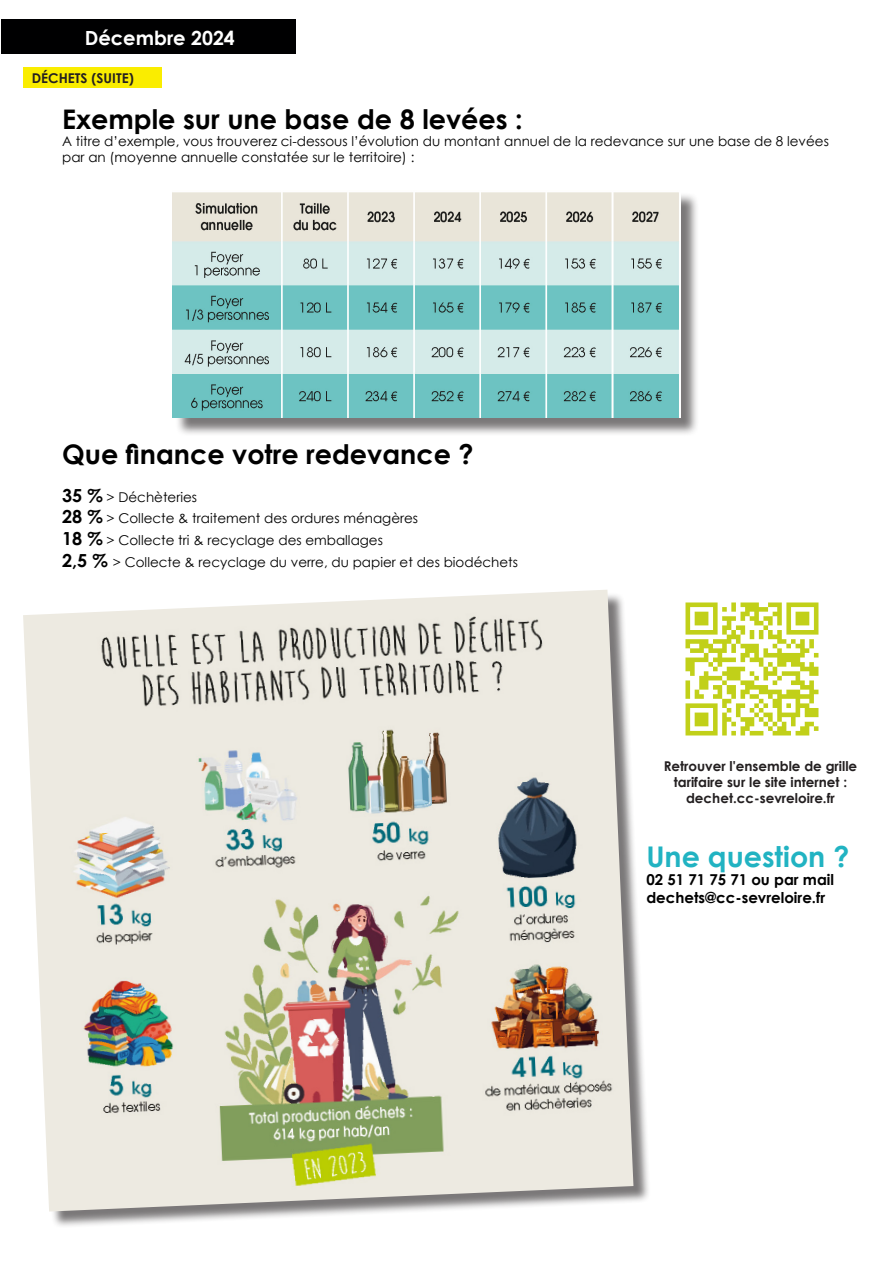
<style>
.page{position:relative;width:893px;height:1263px;background:#fff}
.page>*{position:absolute;margin:0;border:0;box-sizing:border-box;transform-origin:0 0}
.t1{font:700 28.5px "Century Gothic";color:#21b3c2}
.t2{font:700 27px "Century Gothic";color:#000}
.t3{font:700 19.5px "Century Gothic";color:#fff}
.t4{font:700 15px "Century Gothic";color:#000}
.t5{font:13.5px "Century Gothic";color:#000}
.Text_Kopfzeile_Fußzeile___Zentriert_ausr{font:700 13.5px/16.2px "Century Gothic";color:#231f20;text-align:center}
.s1{font-weight:700;font-size:18px}
</style>
<div class="page">
<hr style="left:279px;top:19px;width:4px;height:14px;background:#000001">
<div style="left:1px;top:20px;width:295px;height:34px;background:#000001"></div>
<div style="left:23px;top:67px;width:139px;height:21px;background:#faed00"></div>
<div style="left:175px;top:192px;width:525px;height:244px;background:#231f20;opacity:.6"></div>
<img style="left:173px;top:192px;width:508px;height:225px">
<div style="left:25px;top:592px;width:626px;height:637px;background:#231f20;opacity:.6"></div>
<img style="left:23px;top:590px;width:610px;height:621px">
<img style="left:685px;top:602px;width:134px;height:134px">
<p class="t3" style="left:85px;top:23px;width:152px">Décembre 2024</p>
<p class="Text_Kopfzeile_Fußzeile___Zentriert_ausr" style="left:32px;top:69px;width:104px">DÉCHETS (SUITE)</p>
<p class="t2" style="left:62px;top:99px;width:462px">Exemple sur une base de 8 levées :</p>
<p class="t5" style="left:62px;top:131px;width:768px">A titre d’exemple, vous trouverez ci-dessous l’évolution du montant annuel de la redevance sur une base de 8 levées</p>
<p class="t5" style="left:62px;top:147px;width:354px">par an (moyenne annuelle constatée sur le territoire) :</p>
<p class="t2" style="left:62px;top:434px;width:413px">Que finance votre redevance ?</p>
<p class="t5" style="left:62px;top:487px;width:137px"><span class="s1">35 %</span> &gt; Déchèteries</p>
<p class="t5" style="left:62px;top:509px;width:358px"><span class="s1">28 %</span> &gt; Collecte &amp; traitement des ordures ménagères</p>
<p class="t5" style="left:62px;top:531px;width:322px"><span class="s1">18 %</span> &gt; Collecte tri &amp; recyclage des emballages</p>
<p class="t5" style="left:62px;top:552px;width:457px"><span class="s1">2,5 %</span> &gt; Collecte &amp; recyclage du verre, du papier et des biodéchets</p>
<p class="Text_Kopfzeile_Fußzeile___Zentriert_ausr" style="left:664px;top:757px;width:195px">Retrouver l'ensemble de grille tarifaire sur le site internet :</p>
<p class="Text_Kopfzeile_Fußzeile___Zentriert_ausr" style="left:686px;top:790px;width:150px">dechet.cc-sevreloire.fr</p>
<p class="t1" style="left:646px;top:834px;width:204px">Une question ?</p>
<p class="t4" style="left:646px;top:868px;width:189px">02 51 71 75 71 ou par mail</p>
<p class="t4" style="left:646px;top:886px;width:180px">dechets@cc-sevreloire.fr</p>
</div>
